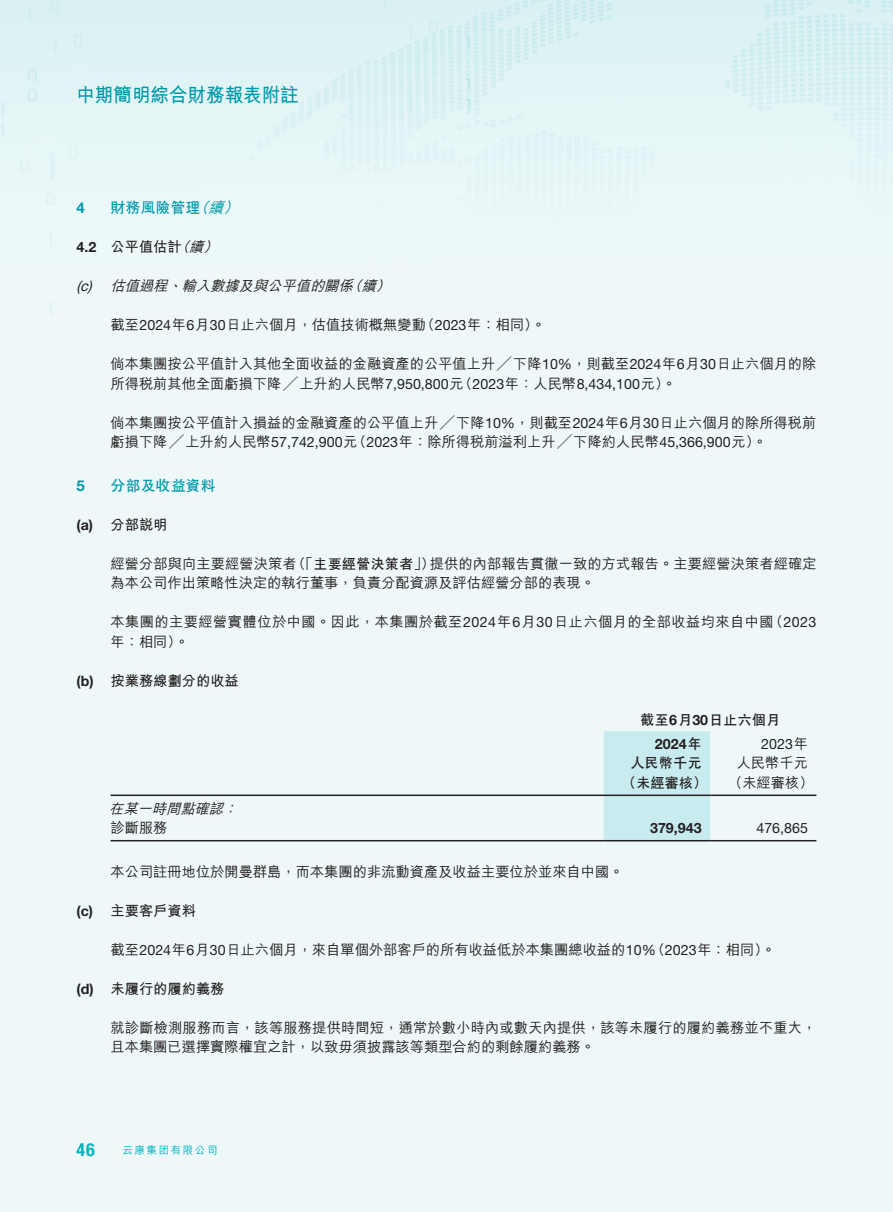
<style>
.page{position:relative;width:893px;height:1212px;background:#fff}
.page>*{position:absolute;margin:0;border:0;box-sizing:border-box;transform-origin:0 0}
.t1{font:700 19.5px "M Hei HK";color:#0099a9;scale:.95 1}
.t2{font:700 condensed 18px "Helvetica Neue LT Std";color:#00b4be}
.t3{font:700 15px "C Hei 2 HK";color:#0099a9}
.t4{font:700 15px "Helvetica Neue LT Std";color:#0099a9}
.t5{font:500 14.25px/19.5px "M Hei HK";color:#231f20}
.t6{font:500 14.25px/19.5px "M Hei HK";letter-spacing:.03em;color:#231f20}
.t7{font:700 14.25px "M Hei HK";color:#231f20}
.t8{font:italic 500 14.25px "M Hei HK";color:#231f20}
.t9{font:700 14.25px/19.5px "C Hei 2 HK";color:#231f20;text-align:center}
.t10{font:700 14.25px "Helvetica Neue LT Std";color:#231f20}
.t11{font:14.25px "Helvetica Neue LT Std";color:#231f20}
.t12{font:500 10.5px "M Hei HK";letter-spacing:.15em;color:#00b4be}
.s1{font-family:"M Hei HK";font-weight:500;font-style:italic}
.s2{font-family:"Helvetica Neue LT Std"}
.s3{font-weight:500;font-style:italic}
.s4{font-family:"Helvetica Neue LT Std";font-weight:400}
.s5{font-family:"C Hei 2 HK";font-weight:700}
.s6{font-family:"C Hei 2 HK"}
.s7{font-family:"M Hei HK";font-weight:500}
</style>
<div class="page">
<div style="left:604px;top:731px;width:106px;height:109px;background:#c7ebee"></div>
<hr style="left:111px;top:794px;width:493px;height:2px;background:#231f20">
<hr style="left:604px;top:794px;width:106px;height:2px;background:#231f20">
<hr style="left:710px;top:794px;width:106px;height:2px;background:#231f20">
<hr style="left:111px;top:840px;width:493px;height:1px;background:#231f20">
<hr style="left:604px;top:840px;width:106px;height:1px;background:#231f20">
<hr style="left:710px;top:840px;width:106px;height:1px;background:#231f20">
<h1 class="t1" style="left:76px;top:81px;width:235px">中期簡明綜合財務報表附註</h1>
<p class="t4" style="left:77px;top:199px;width:10px">4</p>
<p class="t3" style="left:111px;top:197px;width:134px">財務風險管理<span class="s1">（續）</span></p>
<p class="t7" style="left:77px;top:237px;width:148px"><span class="s2">4.2</span> 公平值估計<span class="s3">（續）</span></p>
<p class="t8" style="left:77px;top:276px;width:320px"><span class="s4">(c)</span> 估值過程、輸入數據及與公平值的關係（續）</p>
<p class="t5" style="left:111px;top:314px;width:437px">截至<span class="s4">2024</span>年<span class="s4">6</span>月<span class="s4">30</span>日止六個月，估值技術概無變動（<span class="s4">2023</span>年：相同）。</p>
<p class="t5" style="left:111px;top:353px;width:707px">倘本集團按公平值計入其他全面收益的金融資產的公平值上升╱下降<span class="s4">10%</span>，則截至<span class="s4">2024</span>年<span class="s4">6</span>月<span class="s4">30</span>日止六個月的除所得稅前其他全面虧損下降╱上升約人民幣<span class="s4">7,950,800</span>元（<span class="s4">2023</span>年：人民幣<span class="s4">8,434,100</span>元）。</p>
<p class="t5" style="left:111px;top:412px;width:707px">倘本集團按公平值計入損益的金融資產的公平值上升╱下降<span class="s4">10%</span>，則截至<span class="s4">2024</span>年<span class="s4">6</span>月<span class="s4">30</span>日止六個月的除所得稅前虧損下降╱上升約人民幣<span class="s4">57,742,900</span>元（<span class="s4">2023</span>年：除所得稅前溢利上升╱下降約人民幣<span class="s4">45,366,900</span>元）。</p>
<p class="t4" style="left:77px;top:476px;width:10px">5</p>
<p class="t3" style="left:111px;top:474px;width:107px">分部及收益資料</p>
<p class="t7" style="left:77px;top:514px;width:93px"><span class="s2">(a)</span> 分部說明</p>
<p class="t5" style="left:111px;top:553px;width:708px">經營分部與向主要經營決策者（「<span class="s5">主要經營決策者</span>」）提供的內部報告貫徹一致的方式報告。主要經營決策者經確定為本公司作出策略性決定的執行董事，負責分配資源及評估經營分部的表現。</p>
<p class="t6" style="left:111px;top:611px;width:707px">本集團的主要經營實體位於中國。因此，本集團於截至<span class="s4">2024</span>年<span class="s4">6</span>月<span class="s4">30</span>日止六個月的全部收益均來自中國（<span class="s4">2023</span>年：相同）。</p>
<p class="t7" style="left:77px;top:670px;width:164px"><span class="s2">(b)</span> 按業務線劃分的收益</p>
<p class="t9" style="left:640px;top:709px;width:142px">截至<span class="s2">6</span>月<span class="s2">30</span>日止六個月</p>
<p class="t10" style="left:655px;top:735px;width:48px">2024<span class="s6">年</span></p>
<p class="t11" style="left:761px;top:735px;width:48px">2023<span class="s7">年</span></p>
<p class="t9" style="left:622px;top:752px;width:87px">人民幣千元（未經審核）</p>
<p class="t5" style="left:728px;top:752px;width:87px;text-align:center">人民幣千元（未經審核）</p>
<p class="t8" style="left:109px;top:798px;width:135px">在某一時間點確認：</p>
<p class="t5" style="left:111px;top:817px;width:58px">診斷服務</p>
<p class="t10" style="left:650px;top:819px;width:53px">379,943</p>
<p class="t11" style="left:756px;top:820px;width:53px">476,865</p>
<p class="t5" style="left:111px;top:861px;width:515px">本公司註冊地位於開曼群島，而本集團的非流動資產及收益主要位於並來自中國。</p>
<p class="t7" style="left:77px;top:900px;width:121px"><span class="s2">(c)</span> 主要客戶資料</p>
<p class="t5" style="left:111px;top:939px;width:667px">截至<span class="s4">2024</span>年<span class="s4">6</span>月<span class="s4">30</span>日止六個月，來自單個外部客戶的所有收益低於本集團總收益的<span class="s4">10%</span>（<span class="s4">2023</span>年：相同）。</p>
<p class="t7" style="left:77px;top:978px;width:150px"><span class="s2">(d)</span> 未履行的履約義務</p>
<p class="t5" style="left:111px;top:1017px;width:707px">就診斷檢測服務而言，該等服務提供時間短，通常於數小時內或數天內提供，該等未履行的履約義務並不重大，且本集團已選擇實際權宜之計，以致毋須披露該等類型合約的剩餘履約義務。</p>
<p class="t2" style="left:77px;top:1138px;width:20px">46</p>
<p class="t12" style="left:122px;top:1142px;width:97px">云康集团有限公司</p>
</div>
